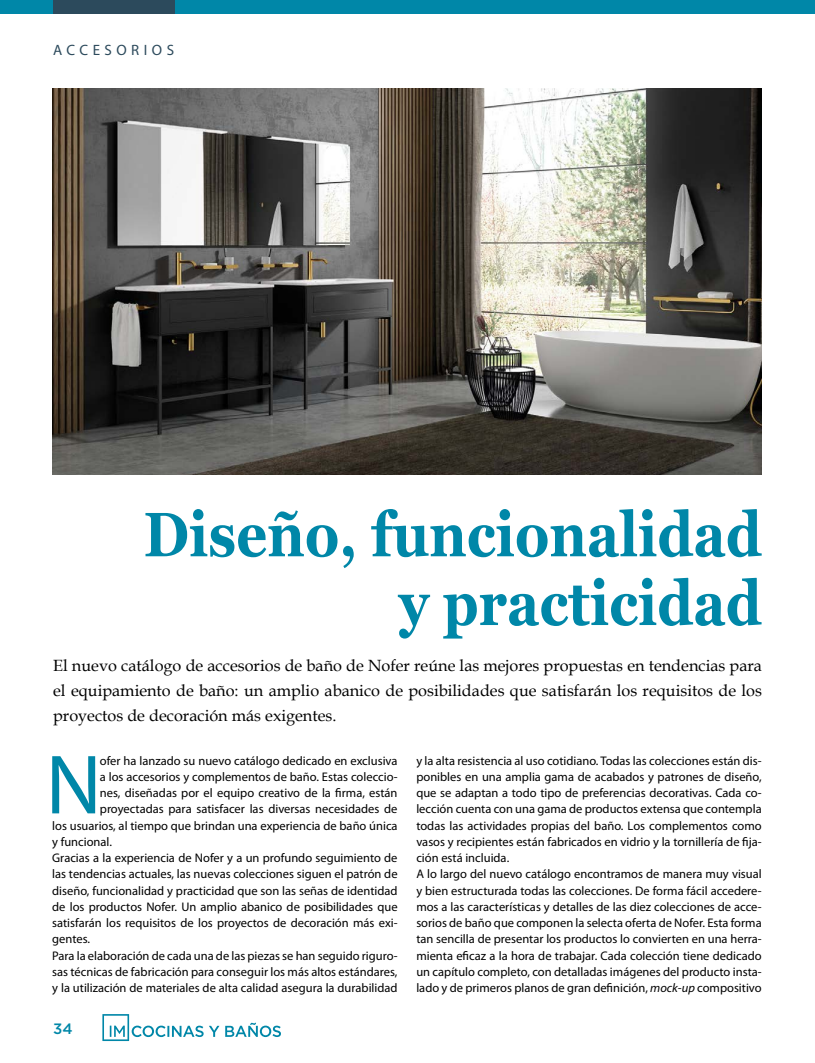
<style>
.page{position:relative;width:815px;height:1063px;background:#fff}
.page>*{position:absolute;margin:0;border:0;box-sizing:border-box;transform-origin:0 0}
.t1{font:84.88px "Myriad Pro";color:#0087a8}
.t2{font:700 62.5px/68.8px "Georgia";color:#0087a8;text-align:right;scale:.87 1}
.t3{font:16.25px/25px "Book Antiqua";color:#000;text-align:justify}
.t4{font:15px "Myriad Pro";letter-spacing:.3em;color:#2c4a5c}
.t5{font:500 15px "Gotham";color:#0087a8}
.t6{font:12.5px/16.2px "Myriad Pro";color:#000}
.s1{font-style:italic}
</style>
<div class="page">
<div style="left:0;top:0;width:815px;height:14px;background:#0087a8"></div>
<div style="left:53px;top:0;width:121px;height:14px;background:#2c4a5c"></div>
<svg style="left:102px;top:1014px;width:117px;height:27px"></svg>
<svg style="left:225px;top:1023px;width:56px;height:14px"></svg>
<img style="left:52px;top:89px;width:709px;height:386px">
<p class="t4" style="left:53px;top:41px;width:123px">ACCESORIOS</p>
<h2 class="t2" style="left:144px;top:497px;width:712px">Diseño, funcionalidad y practicidad</h2>
<h3 class="t3" style="left:53px;top:653px;width:710px">El nuevo catálogo de accesorios de baño de Nofer reúne las mejores propuestas en tendencias para el equipamiento de baño: un amplio abanico de posibilidades que satisfarán los requisitos de los proyectos de decoración más exigentes.</h3>
<h1 class="t1" style="left:46px;top:733px;width:57px">N</h1>
<p class="t6" style="left:100px;top:752px;width:299px">ofer ha lanzado su nuevo catálogo dedicado en exclusiva</p>
<p class="t6" style="left:416px;top:752px;width:347px">y la alta resistencia al uso cotidiano. Todas las colecciones están dis&shy;ponibles en una amplia gama de acabados y patrones de diseño, que se adaptan a todo tipo de preferencias decorativas. Cada co&shy;lección cuenta con una gama de productos extensa que contempla todas las actividades propias del baño. Los complementos como vasos y recipientes están fabricados en vidrio y la tornillería de fija&shy;ción está incluida.<br>A lo largo del nuevo catálogo encontramos de manera muy visual y bien estructurada todas las colecciones. De forma fácil accedere&shy;mos a las características y detalles de las diez colecciones de acce&shy;sorios de baño que componen la selecta oferta de Nofer. Esta forma tan sencilla de presentar los productos lo convierten en una herra&shy;mienta eficaz a la hora de trabajar. Cada colección tiene dedicado un capítulo completo, con detalladas imágenes del producto insta&shy;lado y de primeros planos de gran definición, <span class="s1">mock-up</span> compositivo</p>
<p class="t6" style="left:100px;top:768px;width:299px">a los accesorios y complementos de baño. Estas coleccio-</p>
<p class="t6" style="left:100px;top:785px;width:299px">nes, diseñadas por el equipo creativo de la firma, están</p>
<p class="t6" style="left:100px;top:801px;width:299px">proyectadas para satisfacer las diversas necesidades de</p>
<p class="t6" style="left:52px;top:817px;width:347px">los usuarios, al tiempo que brindan una experiencia de baño única</p>
<p class="t6" style="left:52px;top:833px;width:61px">y funcional.</p>
<p class="t6" style="left:52px;top:850px;width:347px">Gracias a la experiencia de Nofer y a un profundo seguimiento de</p>
<p class="t6" style="left:52px;top:866px;width:347px">las tendencias actuales, las nuevas colecciones siguen el patrón de</p>
<p class="t6" style="left:52px;top:882px;width:347px">diseño, funcionalidad y practicidad que son las señas de identidad</p>
<p class="t6" style="left:52px;top:898px;width:347px">de los productos Nofer. Un amplio abanico de posibilidades que</p>
<p class="t6" style="left:52px;top:915px;width:347px">satisfarán los requisitos de los proyectos de decoración más exi-</p>
<p class="t6" style="left:52px;top:931px;width:39px">gentes.</p>
<p class="t6" style="left:52px;top:947px;width:347px">Para la elaboración de cada una de las piezas se han seguido riguro-</p>
<p class="t6" style="left:52px;top:963px;width:347px">sas técnicas de fabricación para conseguir los más altos estándares,</p>
<p class="t6" style="left:52px;top:980px;width:347px">y la utilización de materiales de alta calidad asegura la durabilidad</p>
<p class="t5" style="left:53px;top:1018px;width:21px">34</p>
</div>
